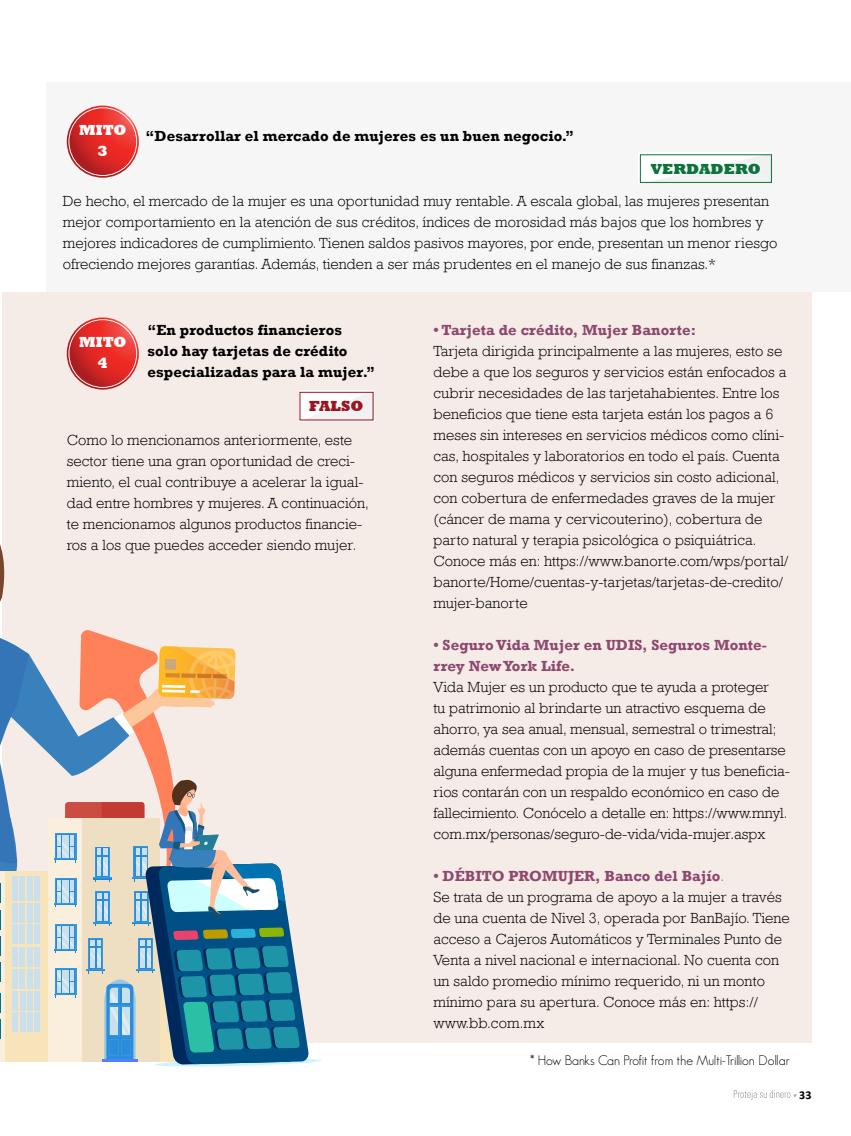
<style>
.page{position:relative;width:851px;height:1136px;background:#fff}
.page>*{position:absolute;margin:0;border:0;box-sizing:border-box;transform-origin:0 0}
.t1{font:300 15px/21px "Rockwell";letter-spacing:.005em;color:#000}
.t2{font:700 15px/21px "Rockwell";letter-spacing:.005em;color:#000}
.t3{font:700 15px/21px "Rockwell";letter-spacing:.005em;color:#8e486e}
.t4{font:800 15px/21px "Rockwell";letter-spacing:.005em;color:#fff;text-align:center}
.t5{font:800 15px "Rockwell";letter-spacing:.005em;color:#0c733b}
.t6{font:800 15px "Rockwell";letter-spacing:.005em;color:#991521}
.t7{font:300 13.5px "Geosans";color:#000}
.t8{font:700 12px "Calibri";color:#000}
.s1{font-weight:700;color:#8e486e}
.s2{color:#8e486e}
</style>
<div class="page">
<div style="left:2px;top:292px;width:809px;height:750px;background:#f5ebe7"></div>
<svg style="left:0;top:544px;width:321px;height:522px"></svg>
<div style="left:46px;top:82px;width:804px;height:210px;background:#f6f6f6"></div>
<svg style="left:733px;top:1090px;width:63px;height:9px"></svg>
<svg style="left:67px;top:105px;width:72px;height:73px"></svg>
<svg style="left:68px;top:107px;width:69px;height:69px"></svg>
<svg style="left:69px;top:108px;width:67px;height:67px;background:#dc2f2c"></svg>
<svg style="left:67px;top:317px;width:72px;height:72px"></svg>
<svg style="left:68px;top:319px;width:69px;height:69px"></svg>
<svg style="left:69px;top:320px;width:67px;height:67px;background:#dc2f2c"></svg>
<svg style="left:639px;top:154px;width:133px;height:29px"></svg>
<div style="left:640px;top:154px;width:131px;height:29px;border:1px solid #0c733b"></div>
<svg style="left:299px;top:390px;width:75px;height:32px"></svg>
<div style="left:299px;top:392px;width:74px;height:28px;border:1px solid #991521"></div>
<p class="t4" style="left:79px;top:119px;width:49px">MITO<br>3</p>
<p class="t2" style="left:146px;top:125px;width:430px">“Desarrollar el mercado de mujeres es un buen negocio.”</p>
<p class="t5" style="left:650px;top:160px;width:111px">VERDADERO</p>
<p class="t1" style="left:63px;top:190px;width:716px">De hecho, el mercado de la mujer es una oportunidad muy rentable. A escala global, las mujeres presentan mejor comportamiento en la atención de sus créditos, índices de morosidad más bajos que los hombres y mejores indicadores de cumplimiento. Tienen saldos pasivos mayores, por ende, presentan un menor riesgo ofreciendo mejores garantías. Además, tienden a ser más prudentes en el manejo de sus finanzas.*</p>
<p class="t4" style="left:79px;top:331px;width:49px">MITO<br>4</p>
<p class="t2" style="left:147px;top:319px;width:229px">“En productos financieros solo hay tarjetas de crédito especializadas para la mujer.”</p>
<p class="t6" style="left:309px;top:397px;width:56px">FALSO</p>
<p class="t1" style="left:67px;top:429px;width:304px">Como lo mencionamos anteriormente, este sector tiene una gran oportunidad de creci&shy;miento, el cual contribuye a acelerar la igual&shy;dad entre hombres y mujeres. A continuación, te mencionamos algunos productos financie&shy;ros a los que puedes acceder siendo mujer.</p>
<p class="t3" style="left:433px;top:319px;width:264px">• Tarjeta de crédito, Mujer Banorte:</p>
<p class="t1" style="left:433px;top:340px;width:356px">Tarjeta dirigida principalmente a las mujeres, esto se debe a que los seguros y servicios están enfocados a cubrir necesidades de las tarjetahabientes. Entre los beneficios que tiene esta tarjeta están los pagos a 6 meses sin intereses en servicios médicos como clíni&shy;cas, hospitales y laboratorios en todo el país. Cuenta con seguros médicos y servicios sin costo adicional, con cobertura de enfermedades graves de la mujer (cáncer de mama y cervicouterino), cobertura de parto natural y terapia psicológica o psiquiátrica.<br>Conoce más en: https://www.banorte.com/wps/portal/ banorte/Home/cuentas-y-tarjetas/tarjetas-de-credito/ mujer-banorte</p>
<p class="t3" style="left:433px;top:634px;width:335px">• Seguro Vida Mujer en UDIS, Seguros Monte&shy;rrey New York Life.</p>
<p class="t1" style="left:433px;top:676px;width:358px">Vida Mujer es un producto que te ayuda a proteger<br>tu patrimonio al brindarte un atractivo esquema de ahorro, ya sea anual, mensual, semestral o trimestral; además cuentas con un apoyo en caso de presentarse alguna enfermedad propia de la mujer y tus beneficia&shy;rios contarán con un respaldo económico en caso de fallecimiento. Conócelo a detalle en: https://www.mnyl. com.mx/personas/seguro-de-vida/vida-mujer.aspx</p>
<p class="t1" style="left:433px;top:865px;width:358px"><span class="s1">• DÉBITO PROMUJER, Banco del Bajío</span><span class="s2">.<br></span>Se trata de un programa de apoyo a la mujer a través de una cuenta de Nivel 3, operada por BanBajío. Tiene acceso a Cajeros Automáticos y Terminales Punto de Venta a nivel nacional e internacional. No cuenta con un saldo promedio mínimo requerido, ni un monto mínimo para su apertura. Conoce más en: https:// www.bb.com.mx</p>
<p class="t7" style="left:530px;top:1053px;width:261px">* How Banks Can Profit from the Multi-Trillion Dollar</p>
<p class="t8" style="left:799px;top:1086px;width:14px">33</p>
</div>
